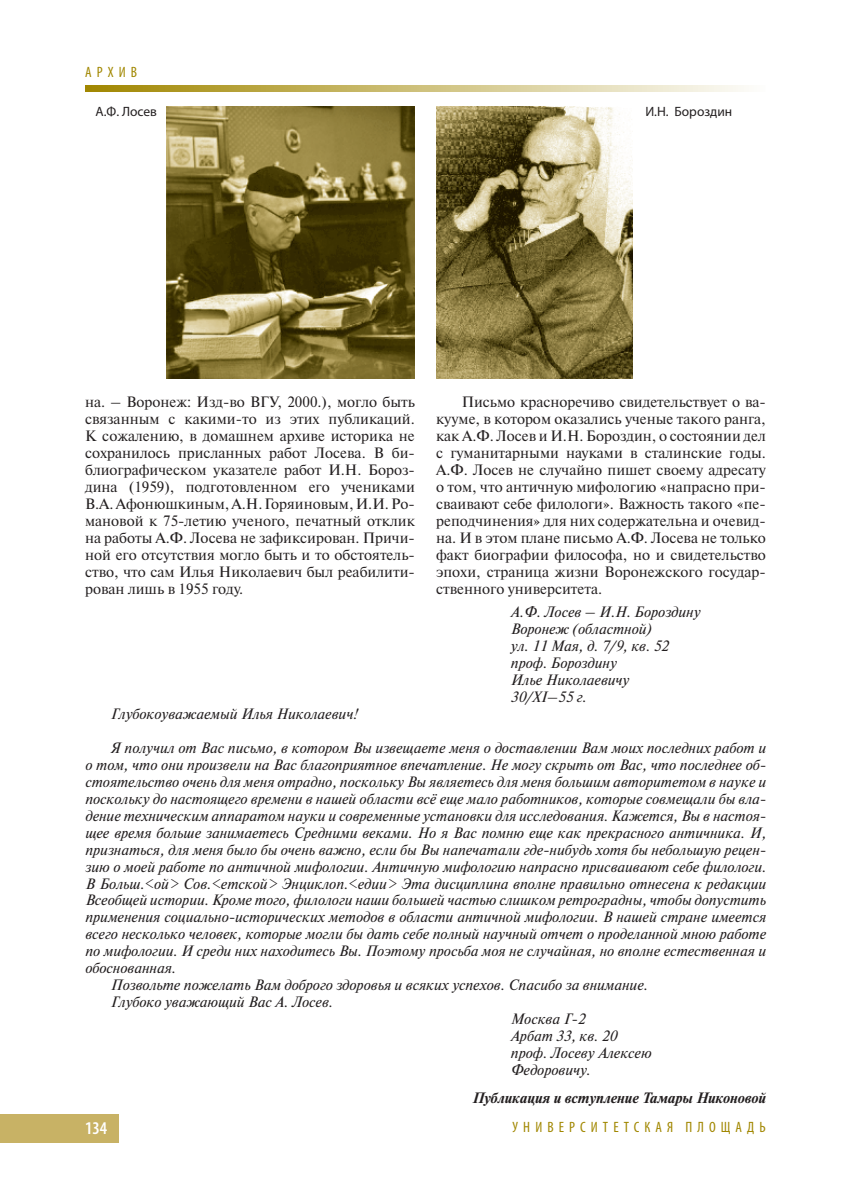
<style>
.page{position:relative;width:851px;height:1191px;background:#fff}
.page>*{position:absolute;margin:0;border:0;box-sizing:border-box;transform-origin:0 0}
.t1{font:600 condensed 18px "Myriad Pro";color:#fff}
.text{font:italic 15px/17px "Newton 7 C";color:#231f20;text-align:justify}
.text-2{font:15px/17px "Newton 7 C";color:#231f20;text-align:justify}
.text-3{font:italic 700 15px "Newton 7 C";color:#231f20}
.t2{font:condensed 15px "Myriad Pro";letter-spacing:.34em;color:#a18701}
.podpis{font:13.5px "Myriad Pro";color:#231f20}
</style>
<div class="page">
<div style="left:0;top:1113px;width:118px;height:29px;background:#c8b265"></div>
<img style="left:436px;top:106px;width:196px;height:272px">
<img style="left:167px;top:106px;width:248px;height:272px">
<svg style="left:85px;top:85px;width:659px;height:6px;background:#cdc07a"></svg>
<p class="t2" style="left:85px;top:64px;width:53px">архив</p>
<p class="podpis" style="left:95px;top:105px;width:63px">А.Ф. Лосев</p>
<p class="podpis" style="left:645px;top:105px;width:88px">И.Н. Бороздин</p>
<p class="text-2" style="left:85px;top:394px;width:331px">на. – Воронеж: Изд-во ВГУ, 2000.), могло быть связанным с какими-то из этих публикаций.<br>К сожалению, в домашнем архиве историка не сохранилось присланных работ Лосева. В би&shy;блиографическом указателе работ И.Н. Бороз&shy;дина (1959), подготовленном его учениками В.А. Афонюшкиным, А.Н. Горяиновым, И.И. Ро&shy;мановой к 75-летию ученого, печатный отклик на работы А.Ф. Лосева не зафиксирован. Причи&shy;ной его отсутствия могло быть и то обстоятель&shy;ство, что сам Илья Николаевич был реабилити&shy;рован лишь в 1955 году.</p>
<p class="text-2" style="left:436px;top:394px;width:331px;text-indent:26px">Письмо красноречиво свидетельствует о ва&shy;кууме, в котором оказались ученые такого ранга, как А.Ф. Лосев и И.Н. Бороздин, о состоянии дел с гуманитарными науками в сталинские годы.<br>А.Ф. Лосев не случайно пишет своему адресату о том, что античную мифологию «напрасно при&shy;сваивают себе филологи». Важность такого «пе&shy;реподчинения» для них содержательна и очевид&shy;на. И в этом плане письмо А.Ф. Лосева не только факт биографии философа, но и свидетельство эпохи, страница жизни Воронежского государ&shy;ственного университета.</p>
<p class="text" style="left:510px;top:603px;width:191px">А.Ф. Лосев – И.Н. Бороздину</p>
<p class="text" style="left:510px;top:620px;width:143px">Воронеж (областной)</p>
<p class="text" style="left:510px;top:637px;width:159px">ул. 11 Мая, д. 7/9, кв. 52</p>
<p class="text" style="left:510px;top:654px;width:107px">проф. Бороздину</p>
<p class="text" style="left:510px;top:671px;width:120px">Илье Николаевичу</p>
<p class="text" style="left:510px;top:688px;width:77px">30/XI–55 г.</p>
<p class="text" style="left:111px;top:705px;width:247px">Глубокоуважаемый Илья Николаевич!</p>
<p class="text" style="left:85px;top:739px;width:682px;text-indent:26px">Я получил от Вас письмо, в котором Вы извещаете меня о доставлении Вам моих последних работ и о том, что они произвели на Вас благоприятное впечатление. Не могу скрыть от Вас, что последнее об&shy;стоятельство очень для меня отрадно, поскольку Вы являетесь для меня большим авторитетом в науке и поскольку до настоящего времени в нашей области всё еще мало работников, которые совмещали бы вла&shy;дение техническим аппаратом науки и современные установки для исследования. Кажется, Вы в настоя&shy;щее время больше занимаетесь Средними веками. Но я Вас помню еще как прекрасного античника. И, признаться, для меня было бы очень важно, если бы Вы напечатали где-нибудь хотя бы небольшую рецен&shy;зию о моей работе по античной мифологии. Античную мифологию напрасно присваивают себе филологи.<br>В Больш.&lt;ой&gt; Сов.&lt;етской&gt; Энциклоп.&lt;едии&gt; Эта дисциплина вполне правильно отнесена к редакции Всеобщей истории. Кроме того, филологи наши большей частью слишком ретроградны, чтобы допустить применения социально-исторических методов в области античной мифологии. В нашей стране имеется всего несколько человек, которые могли бы дать себе полный научный отчет о проделанной мною работе по мифологии. И среди них находитесь Вы. Поэтому просьба моя не случайная, но вполне естественная и обоснованная.</p>
<p class="text" style="left:111px;top:976px;width:538px">Позвольте пожелать Вам доброго здоровья и всяких успехов. Спасибо за внимание.</p>
<p class="text" style="left:111px;top:993px;width:223px">Глубоко уважающий Вас А. Лосев.</p>
<p class="text" style="left:510px;top:1010px;width:76px">Москва Г-2</p>
<p class="text" style="left:510px;top:1027px;width:107px">Арбат 33, кв. 20</p>
<p class="text" style="left:510px;top:1044px;width:142px">проф. Лосеву Алексею</p>
<p class="text" style="left:510px;top:1061px;width:81px">Федоровичу.</p>
<p class="text-3" style="left:472px;top:1089px;width:295px">Публикация и вступление Тамары Никоновой</p>
<p class="t1" style="left:85px;top:1118px;width:24px">134</p>
<p class="t2" style="left:512px;top:1119px;width:254px">университетская площадь</p>
</div>
